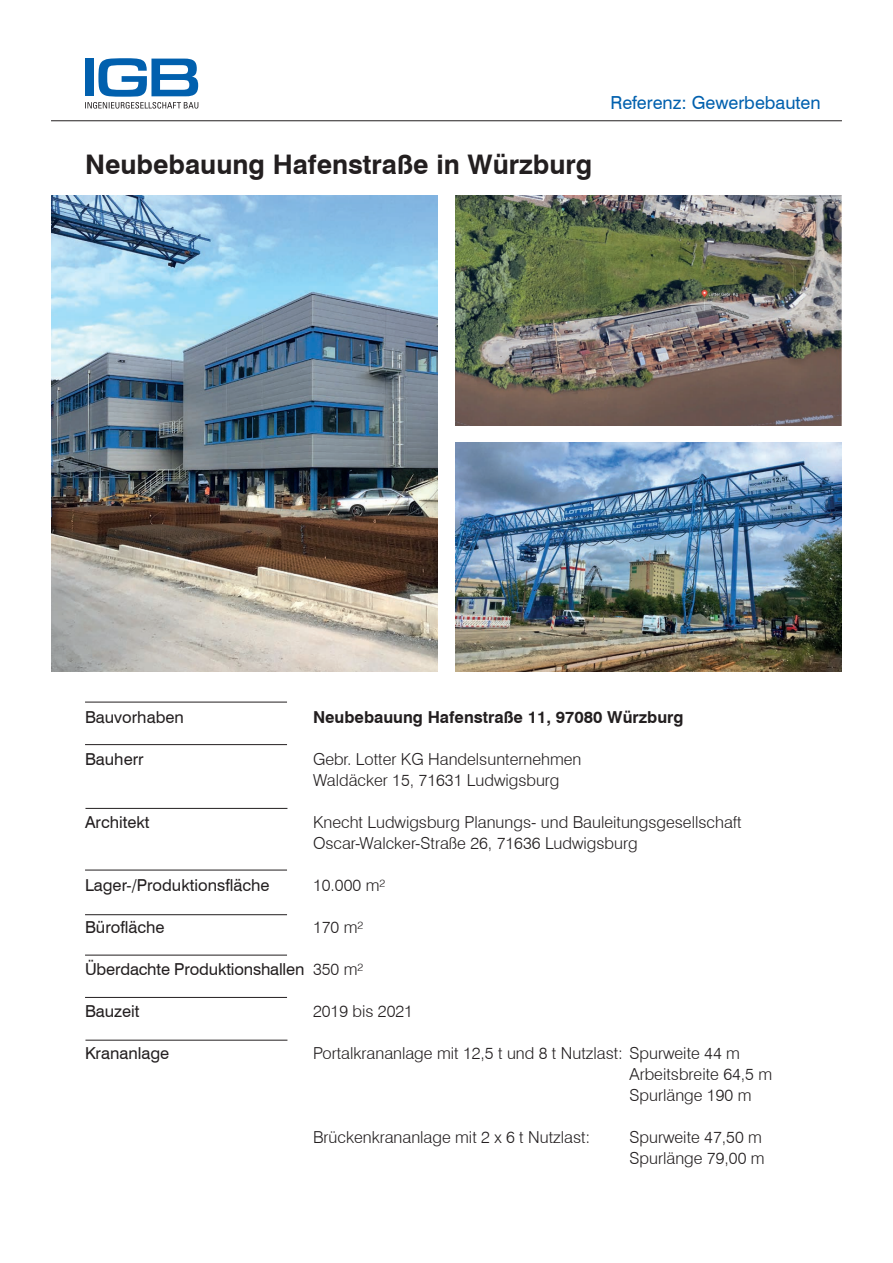
<style>
.page{position:relative;width:893px;height:1263px;background:#fff}
.page>*{position:absolute;margin:0;border:0;box-sizing:border-box;transform-origin:0 0}
.t1{font:700 27px "Swiss 721 BT";color:#231f20}
.t2{font:18px "Swiss 721 BT";color:#0160ae}
.t3{font:300 16.5px/21px "Swiss 721 BT";color:#231f20}
.t4{font:16.5px "Swiss 721 BT";color:#231f20}
.t5{font:700 16.5px "Swiss 721 BT";color:#231f20}
</style>
<div class="page">
<svg style="left:85px;top:58px;width:113px;height:51px"></svg>
<img style="left:455px;top:442px;width:387px;height:230px">
<hr style="left:51px;top:120px;width:791px;height:1px;background:#231f20">
<hr style="left:85px;top:808px;width:202px;height:1px;background:#231f20">
<hr style="left:85px;top:744px;width:202px;height:1px;background:#231f20">
<hr style="left:85px;top:870px;width:202px;height:1px;background:#231f20">
<hr style="left:85px;top:702px;width:202px;height:1px;background:#231f20">
<img style="left:455px;top:196px;width:387px;height:229px">
<img style="left:51px;top:196px;width:387px;height:476px">
<hr style="left:85px;top:914px;width:202px;height:1px;background:#231f20">
<hr style="left:85px;top:955px;width:202px;height:1px;background:#231f20">
<hr style="left:85px;top:997px;width:202px;height:1px;background:#231f20">
<hr style="left:85px;top:1040px;width:202px;height:1px;background:#231f20">
<h1 class="t1" style="left:85px;top:148px;width:509px">Neubebauung Hafenstraße in Würzburg</h1>
<p class="t2" style="left:610px;top:91px;width:212px">Referenz: Gewerbebauten</p>
<p class="t4" style="left:85px;top:707px;width:100px">Bauvorhaben</p>
<p class="t4" style="left:85px;top:749px;width:60px">Bauherr</p>
<p class="t4" style="left:85px;top:812px;width:66px">Architekt</p>
<p class="t4" style="left:85px;top:875px;width:186px">Lager-/Produktionsfläche</p>
<p class="t4" style="left:85px;top:917px;width:81px">Bürofläche</p>
<p class="t4" style="left:85px;top:959px;width:221px">Überdachte Produktionshallen</p>
<p class="t4" style="left:85px;top:1001px;width:56px">Bauzeit</p>
<p class="t4" style="left:85px;top:1043px;width:86px">Krananlage</p>
<p class="t5" style="left:313px;top:707px;width:372px">Neubebauung Hafenstraße 11, 97080 Würzburg</p>
<p class="t3" style="left:313px;top:748px;width:270px">Gebr. Lotter KG Handelsunternehmen<br>Waldäcker 15, 71631 Ludwigsburg</p>
<p class="t3" style="left:313px;top:811px;width:430px">Knecht Ludwigsburg Planungs- und Bauleitungsgesellschaft<br>Oscar-Walcker-Straße 26, 71636 Ludwigsburg</p>
<p class="t3" style="left:313px;top:874px;width:74px">10.000 m²</p>
<p class="t3" style="left:313px;top:916px;width:52px">170 m²</p>
<p class="t3" style="left:313px;top:958px;width:52px">350 m²</p>
<p class="t3" style="left:313px;top:1000px;width:102px">2019 bis 2021</p>
<p class="t3" style="left:630px;top:1042px;width:144px;text-indent:-317px">Portalkrananlage mit 12,5 t und 8 t Nutzlast: Spurweite 44 m<br>Arbeitsbreite 64,5 m<br>Spurlänge 190 m</p>
<p class="t3" style="left:313px;top:1126px;width:279px">Brückenkrananlage mit 2 x 6 t Nutzlast:</p>
<p class="t3" style="left:630px;top:1126px;width:137px">Spurweite 47,50 m<br>Spurlänge 79,00 m</p>
</div>
